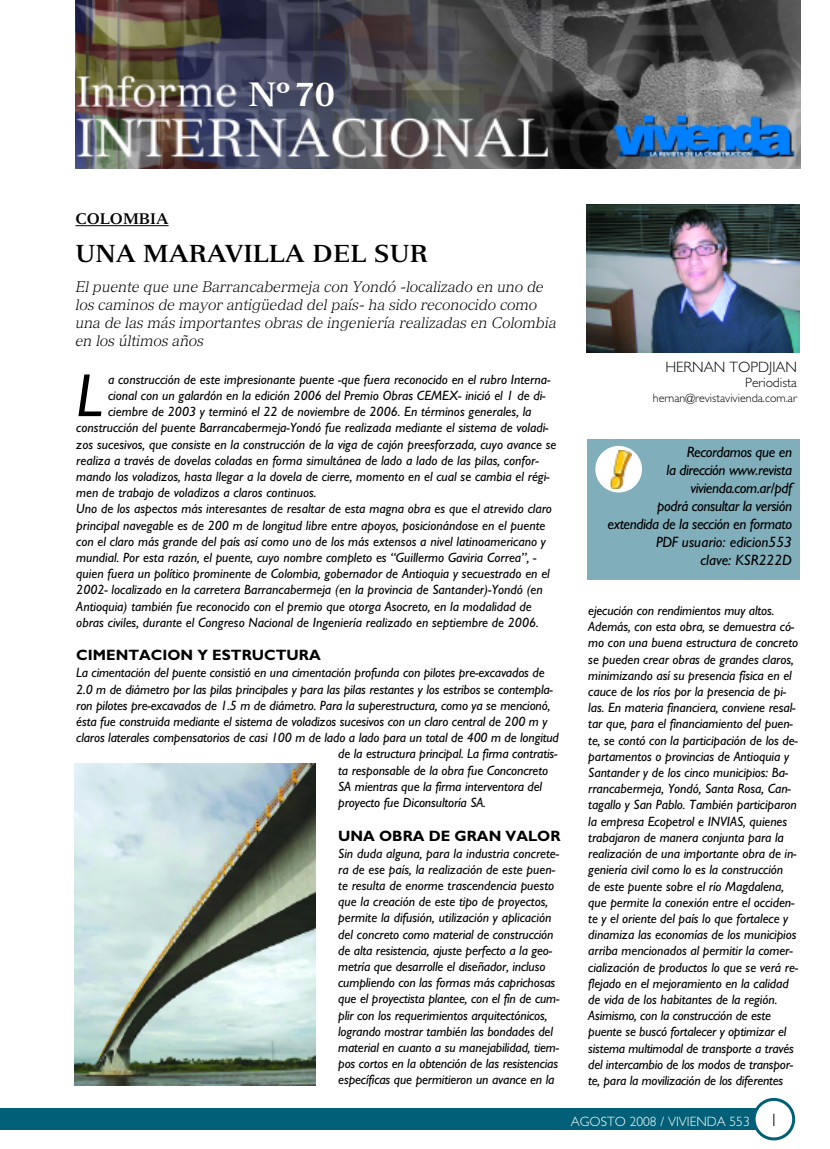
<style>
.page{position:relative;width:830px;height:1149px;background:#fff}
.page>*{position:absolute;margin:0;border:0;box-sizing:border-box;transform-origin:0 0}
.t1{font:italic 61.05px "Gill Sans";color:#000}
.t2{font:700 33px "Versailles";color:#fff}
.t3{font:700 24px "Versailles";color:#000}
.t4{font:italic 300 15px/18px "Versailles";color:#000}
.t5{font:italic 15px/18px "Gill Sans";letter-spacing:-.025em;color:#000;text-align:right}
.t6{font:700 15px "Gill Sans";color:#000}
.t7{font:300 15px "Gill Sans";color:#000}
.t8{font:700 15px "Versailles";color:#000}
.t9{font:italic 13.5px/16.2px "Gill Sans";letter-spacing:-.005em;color:#000}
.t10{font:300 13.5px "Gill Sans";color:#fff}
.t11{font:300 13.5px "Gill Sans";color:#000}
.t12{font:300 12px "Gill Sans";color:#000}
.s1{font-size:18px;color:#000}
</style>
<div class="page">
<div style="left:0;top:1108px;width:775px;height:21px;background:#016077"></div>
<svg style="left:752px;top:1097px;width:42px;height:42px"></svg>
<img style="left:75px;top:0;width:725px;height:169px">
<div style="left:586px;top:439px;width:213px;height:140px;background:#80afbb"></div>
<div style="left:595px;top:446px;width:46px;height:46px;background:#fff;border-radius:50%"></div>
<img style="left:610px;top:450px;width:21px;height:38px">
<img style="left:586px;top:204px;width:213px;height:148px">
<hr style="left:75px;top:225px;width:93px;height:1px;background:#000">
<img style="left:74px;top:763px;width:241px;height:321px">
<h2 class="t2" style="left:248px;top:81px;width:88px">Nº70</h2>
<p class="t8" style="left:75px;top:213px;width:95px">COLOMBIA</p>
<h3 class="t3" style="left:75px;top:244px;width:354px">UNA MARAVILLA DEL SUR</h3>
<p class="t4" style="left:75px;top:279px;width:482px">El puente que une Barrancabermeja con Yondó -localizado en uno de los caminos de mayor antigüedad del país- ha sido reconocido como una de las más importantes obras de ingeniería realizadas en Colombia en los últimos años</p>
<h1 class="t1" style="left:76px;top:372px;width:27px">L</h1>
<p class="t9" style="left:108px;top:372px;width:443px">a construcción de este impresionante puente -que fuera reconocido en el rubro Interna-</p>
<p class="t9" style="left:108px;top:388px;width:439px">cional con un galardón en la edición 2006 del Premio Obras CEMEX- inició el 1 de di-</p>
<p class="t9" style="left:108px;top:404px;width:425px">ciembre de 2003 y terminó el 22 de noviembre de 2006. En términos generales, la</p>
<p class="t9" style="left:76px;top:421px;width:473px">construcción del puente Barrancabermeja-Yondó fue realizada mediante el sistema de voladi-</p>
<p class="t9" style="left:76px;top:437px;width:481px">zos sucesivos, que consiste en la construcción de la viga de cajón preesforzada, cuyo avance se</p>
<p class="t9" style="left:76px;top:453px;width:464px">realiza a través de dovelas coladas en forma simultánea de lado a lado de las pilas, confor-</p>
<p class="t9" style="left:76px;top:469px;width:474px">mando los voladizos, hasta llegar a la dovela de cierre, momento en el cual se cambia el régi-</p>
<p class="t9" style="left:76px;top:485px;width:241px">men de trabajo de voladizos a claros continuos.</p>
<p class="t9" style="left:76px;top:502px;width:477px">Uno de los aspectos más interesantes de resaltar de esta magna obra es que el atrevido claro</p>
<p class="t9" style="left:76px;top:518px;width:470px">principal navegable es de 200 m de longitud libre entre apoyos, posicionándose en el puente</p>
<p class="t9" style="left:76px;top:534px;width:471px">con el claro más grande del país así como uno de los más extensos a nivel latinoamericano y</p>
<p class="t9" style="left:76px;top:550px;width:461px">mundial. Por esta razón, el puente, cuyo nombre completo es “Guillermo Gaviria Correa”, -</p>
<p class="t9" style="left:76px;top:566px;width:475px">quien fuera un político prominente de Colombia, gobernador de Antioquia y secuestrado en el</p>
<p class="t9" style="left:76px;top:583px;width:468px">2002- localizado en la carretera Barrancabermeja (en la provincia de Santander)-Yondó (en</p>
<p class="t9" style="left:76px;top:599px;width:457px">Antioquia) también fue reconocido con el premio que otorga Asocreto, en la modalidad de</p>
<p class="t9" style="left:76px;top:615px;width:463px">obras civiles, durante el Congreso Nacional de Ingeniería realizado en septiembre de 2006.</p>
<p class="t6" style="left:76px;top:649px;width:246px">CIMENTACION Y ESTRUCTURA</p>
<p class="t9" style="left:76px;top:665px;width:469px">La cimentación del puente consistió en una cimentación profunda con pilotes pre-excavados de</p>
<p class="t9" style="left:76px;top:682px;width:478px">2.0 m de diámetro por las pilas principales y para las pilas restantes y los estribos se contempla-</p>
<p class="t9" style="left:76px;top:698px;width:475px">ron pilotes pre-excavados de 1.5 m de diámetro. Para la superestructura, como ya se mencionó,</p>
<p class="t9" style="left:76px;top:714px;width:472px">ésta fue construida mediante el sistema de voladizos sucesivos con un claro central de 200 m y</p>
<p class="t9" style="left:76px;top:730px;width:484px">claros laterales compensatorios de casi 100 m de lado a lado para un total de 400 m de longitud</p>
<p class="t9" style="left:338px;top:746px;width:221px">de la estructura principal. La firma contratis-</p>
<p class="t9" style="left:338px;top:763px;width:211px">ta responsable de la obra fue Conconcreto</p>
<p class="t9" style="left:338px;top:779px;width:205px">SA mientras que la firma interventora del</p>
<p class="t9" style="left:338px;top:795px;width:149px">proyecto fue Diconsultoría SA.</p>
<p class="t6" style="left:338px;top:829px;width:224px">UNA OBRA DE GRAN VALOR</p>
<p class="t9" style="left:338px;top:845px;width:223px">Sin duda alguna, para la industria concrete&shy;ra de ese país, la realización de este puen&shy;te resulta de enorme trascendencia puesto que la creación de este tipo de proyectos, permite la difusión, utilización y aplicación del concreto como material de construcción de alta resistencia, ajuste perfecto a la geo&shy;metría que desarrolle el diseñador, incluso cumpliendo con las formas más caprichosas que el proyectista plantee, con el fin de cum&shy;plir con los requerimientos arquitectónicos, logrando mostrar también las bondades del material en cuanto a su manejabilidad, tiem&shy;pos cortos en la obtención de las resistencias específicas que permitieron un avance en la</p>
<p class="t7" style="left:665px;top:361px;width:133px">HERNAN TOPDJIAN</p>
<p class="t11" style="left:744px;top:377px;width:53px">Periodista</p>
<p class="t12" style="left:652px;top:393px;width:145px">hernan@revistavivienda.com.ar</p>
<p class="t5" style="left:607px;top:444px;width:186px">Recordamos que en<br>la dirección www.revista vivienda.com.ar/pdf<br>podrá consultar la versión extendida de la sección en formato<br>PDF usuario: edicion553<br>clave: KSR222D</p>
<p class="t9" style="left:588px;top:603px;width:211px">ejecución con rendimientos muy altos.<br>Además, con esta obra, se demuestra có&shy;mo con una buena estructura de concreto se pueden crear obras de grandes claros, minimizando así su presencia física en el cauce de los ríos por la presencia de pi&shy;las. En materia financiera, conviene resal&shy;tar que, para el financiamiento del puen&shy;te, se contó con la participación de los de&shy;partamentos o provincias de Antioquia y Santander y de los cinco municipios: Ba&shy;rrancabermeja, Yondó, Santa Rosa, Can&shy;tagallo y San Pablo. También participaron la empresa Ecopetrol e INVIAS, quienes trabajaron de manera conjunta para la realización de una importante obra de in&shy;geniería civil como lo es la construcción de este puente sobre el río Magdalena, que permite la conexión entre el occiden&shy;te y el oriente del país lo que fortalece y dinamiza las economías de los municipios arriba mencionados al permitir la comer&shy;cialización de productos lo que se verá re&shy;flejado en el mejoramiento en la calidad de vida de los habitantes de la región.<br>Asimismo, con la construcción de este puente se buscó fortalecer y optimizar el sistema multimodal de transporte a través del intercambio de los modos de transpor&shy;te, para la movilización de los diferentes</p>
<p class="t10" style="left:570px;top:1115px;width:209px">AGOSTO 2008 / VIVIENDA 553 <span class="s1">1</span></p>
</div>
